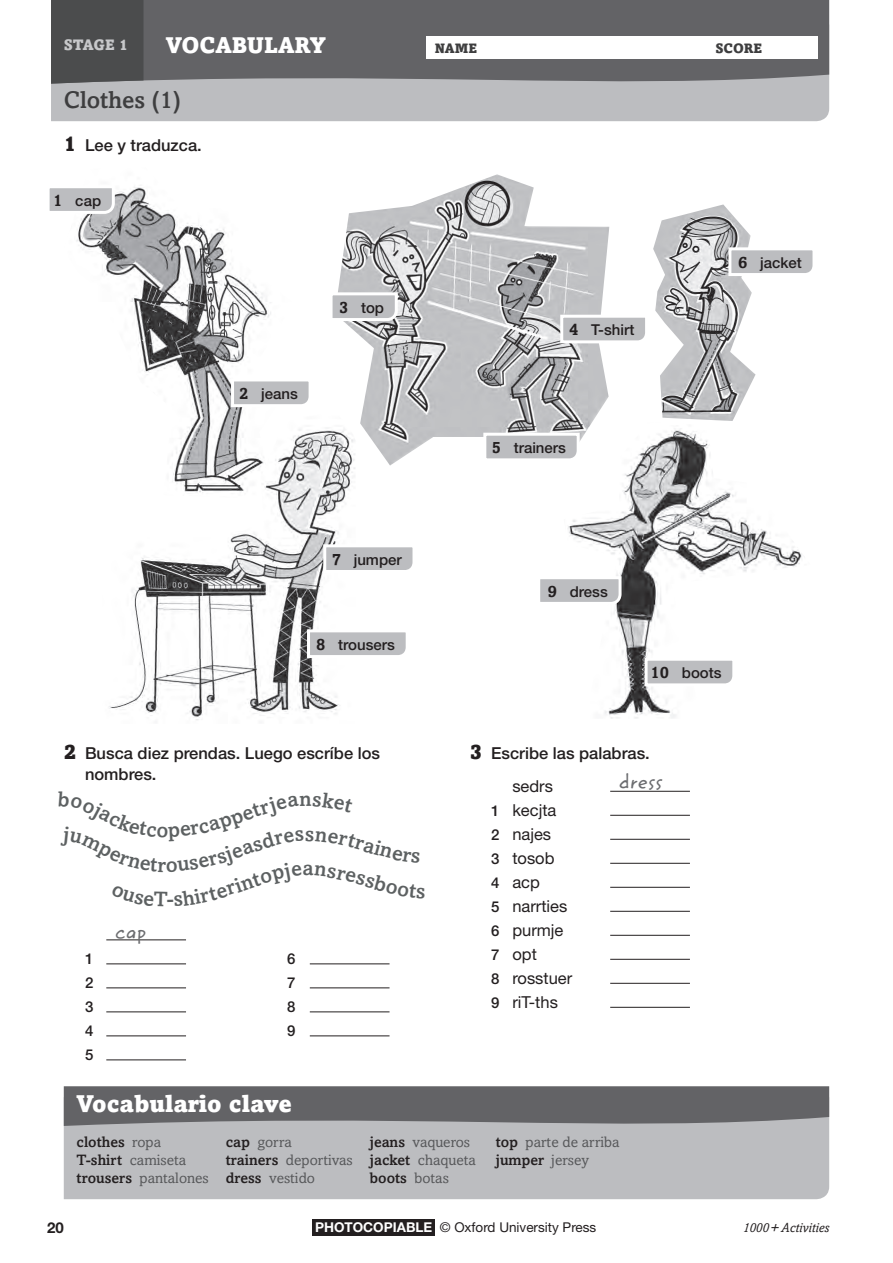
<style>
.page{position:relative;width:893px;height:1263px;background:#fff}
.page>*{position:absolute;margin:0;border:0;box-sizing:border-box;transform-origin:0 0}
.t1{font:900 24px "Amasis MT Std";letter-spacing:-.01em;color:#fff}
.t2{font:500 24px "Amasis MT Std";color:#3e3e3f}
.t3{font:900 22.5px "Amasis MT Std";color:#fff}
.t4{font:21px "Zemke Hand ITC Std";color:#6c6d70}
.t5{font:500 21px "Amasis MT Std";color:#5d6162}
.t6{font:500 16.5px/21px "Helvetica Neue LT Std";color:#231f20}
.t7{font:16.5px/24px "Helvetica Neue LT Std";color:#231f20}
.t8{font:15px "Amasis MT Std";color:#57585a}
.t9{font:500 15px "Helvetica Neue LT Std";color:#231f20}
.t10{font:500 15px "Amasis MT Std";color:#231f20}
.t11{font:900 15px "Amasis MT Std";letter-spacing:-.015em;color:#c7c8ca}
.t12{font:700 15px "Helvetica Neue LT Std";color:#231f20}
.t13{font:13.5px "Helvetica Neue LT Std";color:#231f20}
.t14{font:italic 13.5px "Amasis MT Std";color:#231f20}
.t15{font:900 13.5px "Amasis MT Std";color:#3e3e3f}
.s1{font-family:"Amasis MT Std";font-weight:900;font-size:21px}
.s2{font-family:"Amasis MT Std";font-weight:700;font-size:16.5px}
.s3{font-weight:400}
.s4{font-weight:500;font-size:15px}
.s5{font-weight:400;color:#57585a}
.s6{font-weight:500;color:#231f20}
.s7{font-weight:700;color:#fff}
</style>
<div class="page">
<div style="left:51px;top:92px;width:778px;height:29px;background:#bcbdc0"></div>
<svg style="left:51px;top:0;width:778px;height:92px;background:#727275"></svg>
<div style="left:312px;top:1219px;width:123px;height:16px;background:#231f20"></div>
<div style="left:427px;top:36px;width:391px;height:23px;background:#fff"></div>
<div style="left:51px;top:0;width:93px;height:84px;background:#4b4c4d"></div>
<div style="left:64px;top:1134px;width:765px;height:65px;background:#bcbdc0"></div>
<hr style="left:610px;top:791px;width:80px;height:1px;background:#231f20">
<hr style="left:610px;top:815px;width:80px;height:1px;background:#231f20">
<hr style="left:610px;top:839px;width:80px;height:1px;background:#231f20">
<hr style="left:610px;top:863px;width:80px;height:1px;background:#231f20">
<hr style="left:610px;top:887px;width:80px;height:1px;background:#231f20">
<hr style="left:610px;top:911px;width:80px;height:1px;background:#231f20">
<hr style="left:610px;top:935px;width:80px;height:1px;background:#231f20">
<hr style="left:610px;top:959px;width:80px;height:1px;background:#231f20">
<hr style="left:610px;top:983px;width:80px;height:1px;background:#231f20">
<hr style="left:610px;top:1007px;width:80px;height:1px;background:#231f20">
<svg style="left:64px;top:1086px;width:765px;height:48px;background:#797a7d"></svg>
<hr style="left:106px;top:939px;width:80px;height:1px;background:#231f20">
<hr style="left:106px;top:963px;width:80px;height:1px;background:#231f20">
<hr style="left:310px;top:963px;width:80px;height:1px;background:#231f20">
<hr style="left:106px;top:987px;width:80px;height:1px;background:#231f20">
<hr style="left:310px;top:987px;width:80px;height:1px;background:#231f20">
<hr style="left:106px;top:1011px;width:80px;height:1px;background:#231f20">
<hr style="left:310px;top:1011px;width:80px;height:1px;background:#231f20">
<hr style="left:106px;top:1035px;width:80px;height:1px;background:#231f20">
<hr style="left:310px;top:1035px;width:80px;height:1px;background:#231f20">
<hr style="left:106px;top:1059px;width:80px;height:1px;background:#231f20">
<img style="left:76px;top:187px;width:195px;height:225px">
<img style="left:568px;top:428px;width:234px;height:291px">
<img style="left:109px;top:412px;width:246px;height:308px">
<svg style="left:49px;top:187px;width:67px;height:29px"></svg>
<svg style="left:230px;top:377px;width:79px;height:32px"></svg>
<svg style="left:322px;top:543px;width:91px;height:32px"></svg>
<svg style="left:305px;top:628px;width:101px;height:32px"></svg>
<svg style="left:540px;top:575px;width:83px;height:31px"></svg>
<svg style="left:643px;top:656px;width:94px;height:32px"></svg>
<img style="left:335px;top:174px;width:274px;height:292px">
<img style="left:653px;top:204px;width:103px;height:217px">
<svg style="left:332px;top:291px;width:67px;height:32px"></svg>
<svg style="left:727px;top:246px;width:86px;height:32px"></svg>
<svg style="left:559px;top:313px;width:86px;height:32px"></svg>
<svg style="left:482px;top:431px;width:99px;height:32px"></svg>
<p class="t11" style="left:64px;top:36px;width:66px">STAGE 1</p>
<h2 class="t3" style="left:166px;top:31px;width:162px">Vocabulary</h2>
<p class="t15" style="left:435px;top:39px;width:44px">NAME</p>
<p class="t15" style="left:715px;top:39px;width:47px">Score</p>
<h1 class="t2" style="left:64px;top:86px;width:118px">Clothes (1)</h1>
<p class="t6" style="left:64px;top:135px;width:140px"><span class="s1">1</span> Lee y traduzca.</p>
<p class="t9" style="left:53px;top:191px;width:49px"><span class="s2">1</span> cap</p>
<p class="t9" style="left:239px;top:385px;width:60px"><span class="s2">2</span> jeans</p>
<p class="t9" style="left:339px;top:299px;width:47px"><span class="s2">3</span> top</p>
<p class="t9" style="left:569px;top:321px;width:67px"><span class="s2">4</span> T-shirt</p>
<p class="t9" style="left:492px;top:439px;width:76px"><span class="s2">5</span> trainers</p>
<p class="t9" style="left:738px;top:254px;width:65px"><span class="s2">6</span> jacket</p>
<p class="t9" style="left:332px;top:550px;width:72px"><span class="s2">7</span> jumper</p>
<p class="t9" style="left:316px;top:636px;width:80px"><span class="s2">8</span> trousers</p>
<p class="t9" style="left:548px;top:582px;width:62px"><span class="s2">9</span> dress</p>
<p class="t9" style="left:651px;top:664px;width:73px"><span class="s2">10</span> boots</p>
<p class="t6" style="left:85px;top:743px;width:297px;text-indent:-21px"><span class="s1">2</span> Busca diez prendas. Luego escríbe los nombres.</p>
<h3 class="t5" style="left:303px;top:856px;width:13px">a</h3>
<h3 class="t4" style="left:115px;top:916px;width:33px">cap</h3>
<p class="t9" style="left:85px;top:950px;width:10px">1</p>
<p class="t9" style="left:287px;top:950px;width:10px">6</p>
<p class="t9" style="left:85px;top:974px;width:10px">2</p>
<p class="t9" style="left:287px;top:974px;width:10px">7</p>
<p class="t9" style="left:85px;top:998px;width:10px">3</p>
<p class="t9" style="left:287px;top:998px;width:10px">8</p>
<p class="t9" style="left:85px;top:1022px;width:10px">4</p>
<p class="t9" style="left:287px;top:1022px;width:10px">9</p>
<p class="t9" style="left:85px;top:1046px;width:10px">5</p>
<p class="t6" style="left:512px;top:737px;width:139px;line-height:32.5px;text-indent:-43px"><span class="s1">3</span> Escribe las palabras. <span class="s3">sedrs</span></p>
<h3 class="t4" style="left:619px;top:767px;width:46px">dress</h3>
<p class="t7" style="left:491px;top:797px;width:83px"><span class="s4">1</span> kecjta<br><span class="s4">2</span> najes<br><span class="s4">3</span> tosob<br><span class="s4">4</span> acp<br><span class="s4">5</span> narrties<br><span class="s4">6</span> purmje<br><span class="s4">7</span> opt<br><span class="s4">8</span> rosstuer<br><span class="s4">9</span> riT-ths</p>
<h1 class="t1" style="left:77px;top:1089px;width:217px">Vocabulario clave</h1>
<p class="t10" style="left:77px;top:1133px;width:86px">clothes <span class="s5">ropa</span></p>
<p class="t8" style="left:226px;top:1133px;width:67px"><span class="s6">cap</span> gorra</p>
<p class="t8" style="left:370px;top:1133px;width:102px"><span class="s6">jeans</span> vaqueros</p>
<p class="t8" style="left:496px;top:1133px;width:125px"><span class="s6">top</span> parte de arriba</p>
<p class="t8" style="left:77px;top:1151px;width:111px"><span class="s6">T-shirt</span> camiseta</p>
<p class="t8" style="left:226px;top:1151px;width:251px"><span class="s6">trainers</span> deportivas <span class="s6">jacket</span> chaqueta</p>
<p class="t10" style="left:496px;top:1151px;width:95px">jumper <span class="s5">jersey</span></p>
<p class="t8" style="left:77px;top:1169px;width:240px"><span class="s6">trousers</span> pantalones <span class="s6">dress</span> vestido</p>
<p class="t10" style="left:370px;top:1169px;width:81px">boots <span class="s5">botas</span></p>
<p class="t12" style="left:47px;top:1219px;width:18px">20</p>
<p class="t13" style="left:315px;top:1219px;width:283px"><span class="s7">PHOTOCOPIABLE</span> © Oxford University Press</p>
<p class="t14" style="left:743px;top:1220px;width:88px">1000+ Activities</p>
</div>
